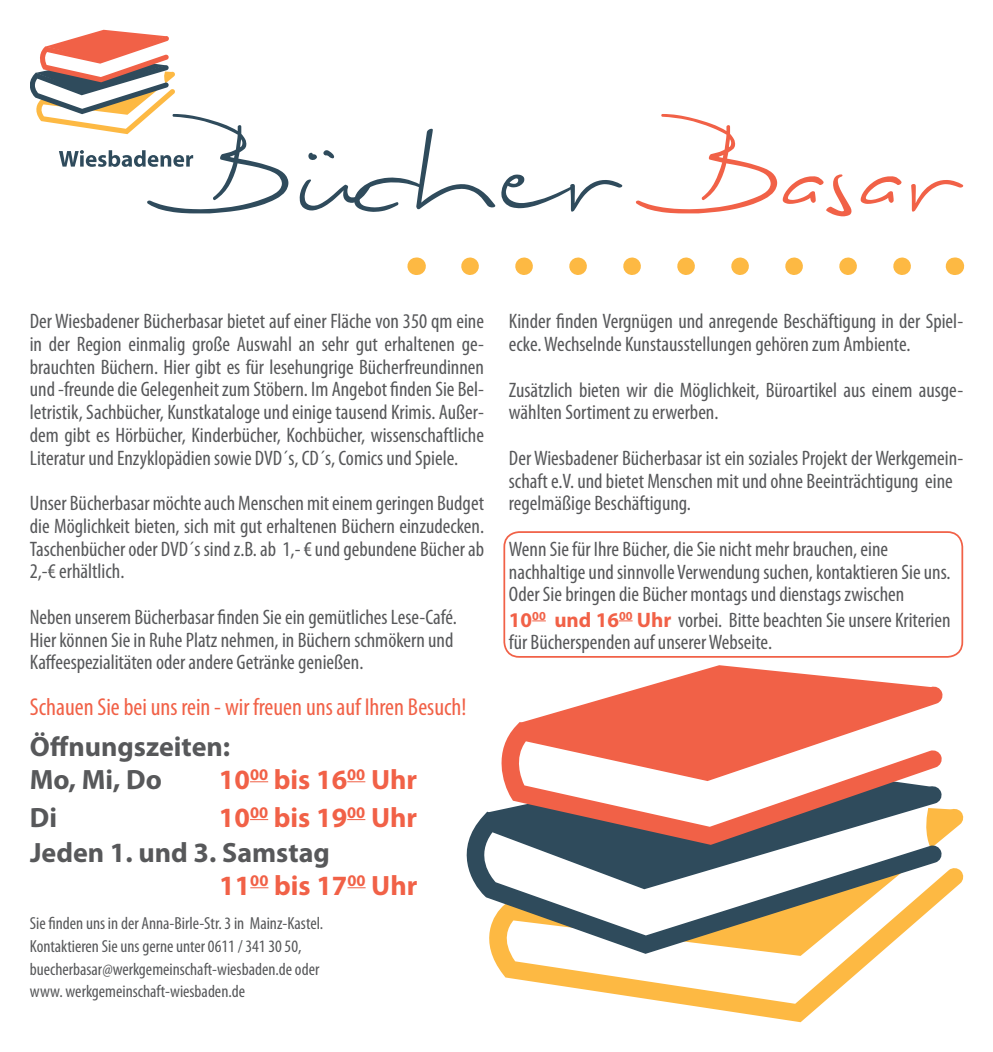
<style>
.page{position:relative;width:993px;height:1052px;background:#fff}
.page>*{position:absolute;margin:0;border:0;box-sizing:border-box;transform-origin:0 0}
.t1{font:700 28px "Myriad Pro";color:#57585a}
.t2{font:700 28px "Myriad Pro";color:#f16147}
.t3{font:condensed 24.5px "Myriad Pro";color:#f16147}
.t4{font:condensed 21px/22.8px "Myriad Pro";color:#57585a}
.t5{font:condensed 17.5px "Myriad Pro";color:#57585a}
.s1{font-weight:700;font-stretch:normal;color:#f16147}
</style>
<div class="page">
<svg style="left:299px;top:129px;width:196px;height:83px"></svg>
<svg style="left:501px;top:174px;width:121px;height:38px"></svg>
<svg style="left:635px;top:114px;width:141px;height:99px"></svg>
<svg style="left:782px;top:174px;width:69px;height:42px"></svg>
<svg style="left:860px;top:176px;width:41px;height:28px"></svg>
<svg style="left:911px;top:180px;width:51px;height:32px"></svg>
<svg style="left:30px;top:30px;width:258px;height:183px"></svg>
<svg style="left:250px;top:781px;width:18px;height:1px"></svg>
<svg style="left:347px;top:781px;width:18px;height:1px"></svg>
<svg style="left:250px;top:819px;width:18px;height:1px"></svg>
<svg style="left:347px;top:819px;width:18px;height:1px"></svg>
<svg style="left:470px;top:257px;width:441px;height:18px"></svg>
<svg style="left:416px;top:257px;width:1px;height:18px"></svg>
<svg style="left:954px;top:257px;width:1px;height:18px"></svg>
<svg style="left:532px;top:620px;width:13px;height:1px"></svg>
<svg style="left:619px;top:620px;width:13px;height:1px"></svg>
<svg style="left:492px;top:808px;width:471px;height:214px"></svg>
<svg style="left:466px;top:812px;width:476px;height:142px"></svg>
<svg style="left:487px;top:811px;width:446px;height:64px"></svg>
<svg style="left:492px;top:686px;width:451px;height:159px"></svg>
<svg style="left:519px;top:665px;width:415px;height:102px;fill:#f16147"></svg>
<div style="left:503px;top:531px;width:459px;height:127px;border:2px solid #f16147;border-radius:15px"></div>
<svg style="left:250px;top:887px;width:18px;height:1px"></svg>
<svg style="left:347px;top:887px;width:18px;height:1px"></svg>
<p class="t4" style="left:30px;top:309px;width:455px;text-align:justify">Der Wiesbadener Bücherbasar bietet auf einer Fläche von 350 qm eine in der Region einmalig große Auswahl an sehr gut erhaltenen ge&shy;brauchten Büchern. Hier gibt es für lesehungrige Bücherfreundinnen und -freunde die Gelegenheit zum Stöbern. Im Angebot finden Sie Bel&shy;letristik, Sachbücher, Kunstkataloge und einige tausend Krimis. Außer&shy;dem gibt es Hörbücher, Kinderbücher, Kochbücher, wissenschaftliche Literatur und Enzyklopädien sowie DVD´s, CD´s, Comics und Spiele.</p>
<p class="t4" style="left:30px;top:491px;width:455px;text-align:justify">Unser Bücherbasar möchte auch Menschen mit einem geringen Budget die Möglichkeit bieten, sich mit gut erhaltenen Büchern einzudecken.<br>Taschenbücher oder DVD´s sind z.B. ab 1,- € und gebundene Bücher ab 2,-€ erhältlich.</p>
<p class="t4" style="left:30px;top:605px;width:428px">Neben unserem Bücherbasar finden Sie ein gemütliches Lese-Café.</p>
<p class="t4" style="left:30px;top:628px;width:425px">Hier können Sie in Ruhe Platz nehmen, in Büchern schmökern und</p>
<p class="t4" style="left:30px;top:651px;width:335px">Kaffeespezialitäten oder andere Getränke genießen.</p>
<p class="t3" style="left:30px;top:692px;width:438px">Schauen Sie bei uns rein - wir freuen uns auf Ihren Besuch!</p>
<p class="t1" style="left:30px;top:728px;width:202px">Öffnungszeiten:</p>
<p class="t1" style="left:30px;top:762px;width:134px">Mo, Mi, Do</p>
<p class="t2" style="left:219px;top:762px;width:200px">10<sup>00</sup> bis 16<sup>00</sup> Uhr</p>
<p class="t1" style="left:30px;top:799px;width:29px">Di</p>
<p class="t2" style="left:219px;top:799px;width:200px">10<sup>00</sup> bis 19<sup>00</sup> Uhr</p>
<p class="t1" style="left:30px;top:834px;width:301px">Jeden 1. und 3. Samstag</p>
<p class="t2" style="left:219px;top:867px;width:200px">11<sup>00</sup> bis 17<sup>00</sup> Uhr</p>
<p class="t5" style="left:30px;top:913px;width:295px">Sie finden uns in der Anna-Birle-Str. 3 in Mainz-Kastel.</p>
<p class="t5" style="left:30px;top:935px;width:273px">Kontaktieren Sie uns gerne unter 0611 / 341 30 50,</p>
<p class="t5" style="left:30px;top:958px;width:291px">buecherbasar@werkgemeinschaft-wiesbaden.de oder</p>
<p class="t5" style="left:30px;top:981px;width:217px">www. werkgemeinschaft-wiesbaden.de</p>
<p class="t4" style="left:508px;top:310px;width:455px">Kinder finden Vergnügen und anregende Beschäftigung in der Spiel&shy;ecke. Wechselnde Kunstausstellungen gehören zum Ambiente.</p>
<p class="t4" style="left:508px;top:378px;width:455px">Zusätzlich bieten wir die Möglichkeit, Büroartikel aus einem ausge&shy;wählten Sortiment zu erwerben.</p>
<p class="t4" style="left:508px;top:446px;width:455px">Der Wiesbadener Bücherbasar ist ein soziales Projekt der Werkgemein&shy;schaft e.V. und bietet Menschen mit und ohne Beeinträchtigung eine</p>
<p class="t4" style="left:508px;top:492px;width:183px">regelmäßige Beschäftigung.</p>
<p class="t4" style="left:508px;top:537px;width:380px">Wenn Sie für Ihre Bücher, die Sie nicht mehr brauchen, eine</p>
<p class="t4" style="left:508px;top:560px;width:443px">nachhaltige und sinnvolle Verwendung suchen, kontaktieren Sie uns.<br>Oder Sie bringen die Bücher montags und dienstags zwischen</p>
<p class="t4" style="left:508px;top:608px;width:443px"><span class="s1">10</span><sup>00</sup> <span class="s1">und 16</span><sup>00</sup> <span class="s1">Uhr</span> vorbei. Bitte beachten Sie unsere Kriterien für Bücherspenden auf unserer Webseite.</p>
</div>
